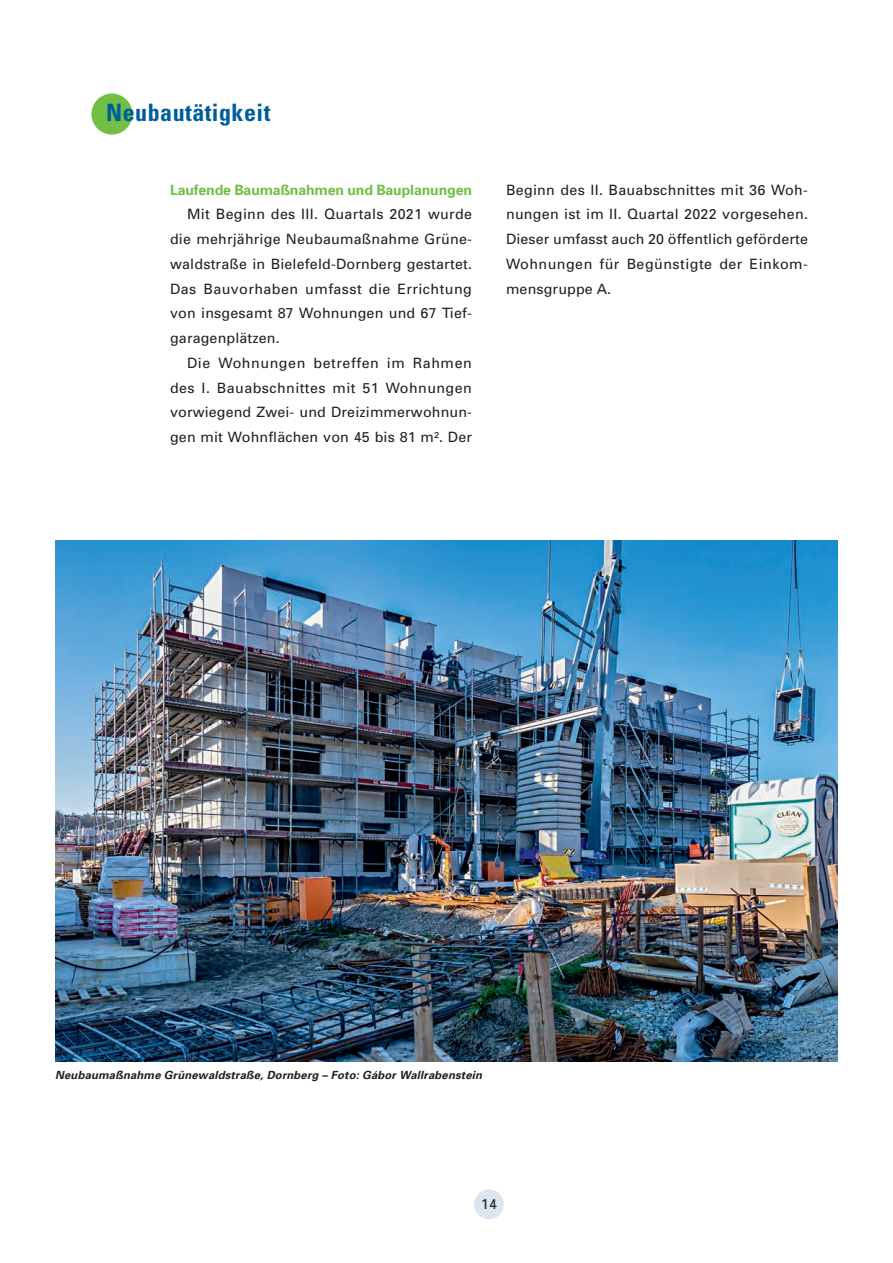
<style>
.page{position:relative;width:893px;height:1263px;background:#fff}
.page>*{position:absolute;margin:0;border:0;box-sizing:border-box;transform-origin:0 0}
.t1{font:700 condensed 24px "Univers";letter-spacing:.02em;color:#005d9c}
.t2{font:14.25px/24.8px "Univers";letter-spacing:.01em;color:#231f20;text-align:justify}
.t3{font:700 14.25px "Univers";letter-spacing:-.01em;color:#71bf44}
.t4{font:italic 700 11.25px "Univers";letter-spacing:.015em;color:#231f20}
</style>
<div class="page">
<div style="left:474px;top:1189px;width:30px;height:30px;background:#dde5f1;border-radius:50%"></div>
<div style="left:91px;top:94px;width:41px;height:41px;background:#71bf44;border-radius:50%"></div>
<img style="left:55px;top:540px;width:783px;height:521px">
<h1 class="t1" style="left:106px;top:98px;width:166px">Neubautätigkeit</h1>
<p class="t3" style="left:170px;top:180px;width:303px">Laufende Baumaßnahmen und Bauplanungen</p>
<p class="t2" style="left:170px;top:202px;width:304px;text-indent:17px">Mit Beginn des III. Quartals 2021 wurde die mehrjährige Neubaumaßnahme Grüne&shy;waldstraße in Bielefeld-Dornberg gestartet.<br>Das Bauvorhaben umfasst die Errichtung von insgesamt 87 Wohnungen und 67 Tief&shy;garagenplätzen.</p>
<p class="t2" style="left:170px;top:350px;width:303px;text-indent:17px">Die Wohnungen betreffen im Rahmen des I. Bauabschnittes mit 51 Wohnungen vorwiegend Zwei- und Dreizimmerwohnun&shy;gen mit Wohnflächen von 45 bis 81 m². Der</p>
<p class="t2" style="left:506px;top:177px;width:304px">Beginn des II. Bauabschnittes mit 36 Woh&shy;nungen ist im II. Quartal 2022 vorgesehen.<br>Dieser umfasst auch 20 öffentlich geförderte Wohnungen für Begünstigte der Einkom&shy;mensgruppe A.</p>
<p class="t4" style="left:55px;top:1067px;width:428px">Neubaumaßnahme Grünewaldstraße, Dornberg – Foto: Gábor Wallrabenstein</p>
<p class="t2" style="left:481px;top:1192px;width:18px">14</p>
</div>
